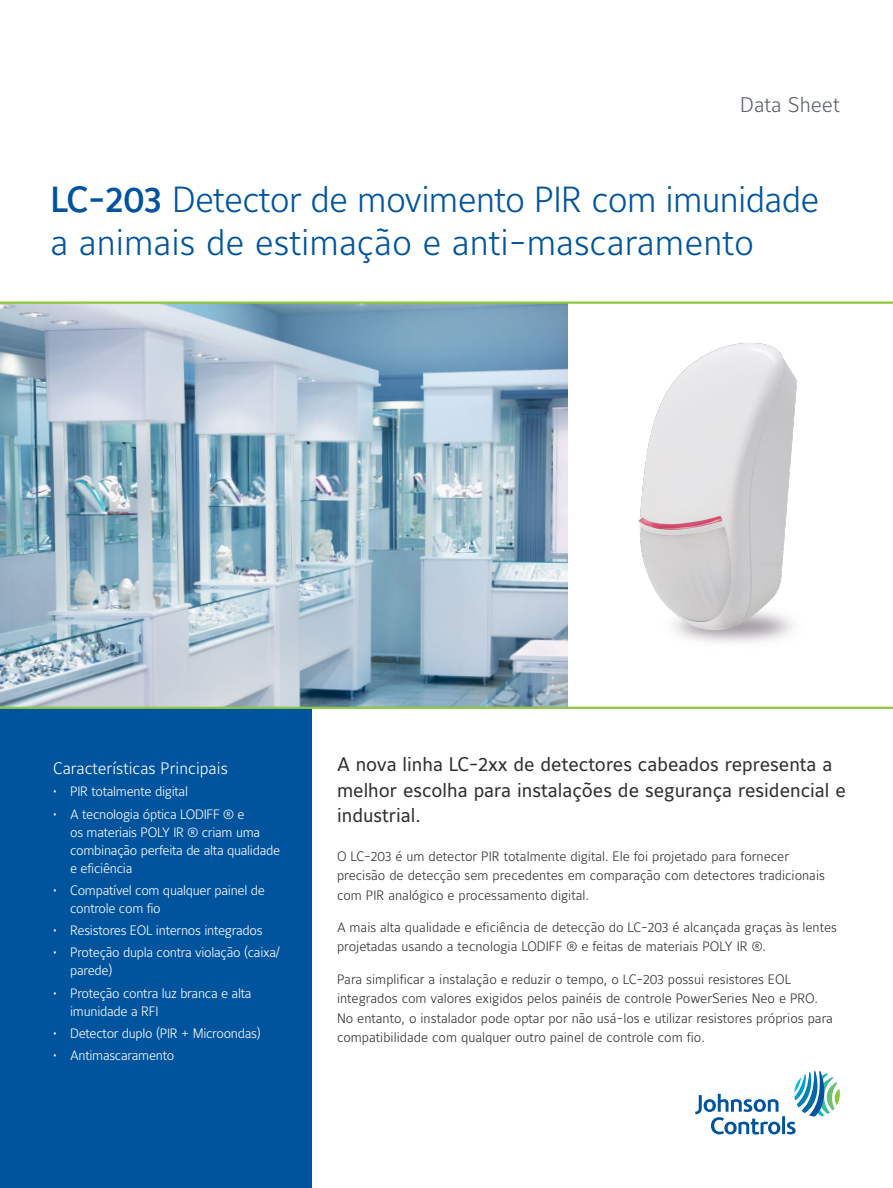
<style>
.page{position:relative;width:893px;height:1188px;background:#fff}
.page>*{position:absolute;margin:0;border:0;box-sizing:border-box;transform-origin:0 0}
.t1{font:300 36px/43.2px "Maurea Jci Lf ML";letter-spacing:-.01em;color:#00549e}
.t2{font:300 21px "Maurea Jci Lf ML";color:#5f636a}
.t3{font:19.5px/25.5px "Maurea Jci Lf ML";color:#30302f}
.t4{font:300 16.5px "Maurea Jci Lf ML";color:#fff}
.t5{font:300 13.5px/19.5px "Maurea Jci Lf ML";color:#30302f}
.t6{font:300 13.5px/18px "Maurea Jci Lf ML";letter-spacing:-.02em;color:#fff}
.s1{font-weight:500}
</style>
<div class="page">
<svg style="left:695px;top:1071px;width:145px;height:64px"></svg>
<img style="left:0;top:304px;width:568px;height:403px">
<div style="left:0;top:708px;width:311px;height:480px;background:#00549e"></div>
<img style="left:638px;top:343px;width:159px;height:300px">
<hr style="left:0;top:302px;width:893px;height:2px;background:#8dc63f">
<hr style="left:0;top:707px;width:893px;height:2px;background:#8dc63f">
<h2 class="t2" style="left:740px;top:92px;width:101px">Data Sheet</h2>
<h1 class="t1" style="left:50px;top:177px;width:770px"><span class="s1">LC-203</span> Detector de movimento PIR com imunidade a animais de estimação e anti-mascaramento</h1>
<p class="t4" style="left:53px;top:758px;width:176px">Características Principais</p>
<p class="t6" style="left:53px;top:783px;width:136px">• PIR totalmente digital</p>
<p class="t6" style="left:70px;top:805px;width:212px;text-indent:-17px">• A tecnologia óptica LODIFF ® e<br>os materiais POLY IR ® criam uma combinação perfeita de alta qualidade e eficiência</p>
<p class="t6" style="left:70px;top:881px;width:196px;text-indent:-17px">• Compatível com qualquer painel de controle com fio</p>
<p class="t6" style="left:53px;top:921px;width:211px">• Resistores EOL internos integrados</p>
<p class="t6" style="left:70px;top:943px;width:211px;text-indent:-17px">• Proteção dupla contra violação (caixa/ parede)</p>
<p class="t6" style="left:70px;top:984px;width:183px;text-indent:-17px">• Proteção contra luz branca e alta imunidade a RFI</p>
<p class="t6" style="left:53px;top:1024px;width:209px">• Detector duplo (PIR + Microondas)</p>
<p class="t6" style="left:53px;top:1046px;width:123px">• Antimascaramento</p>
<h3 class="t3" style="left:337px;top:752px;width:510px">A nova linha LC-2xx de detectores cabeados representa a melhor escolha para instalações de segurança residencial e industrial.</h3>
<p class="t5" style="left:337px;top:846px;width:490px">O LC-203 é um detector PIR totalmente digital. Ele foi projetado para fornecer precisão de detecção sem precedentes em comparação com detectores tradicionais com PIR analógico e processamento digital.</p>
<p class="t5" style="left:337px;top:917px;width:502px">A mais alta qualidade e eficiência de detecção do LC-203 é alcançada graças às lentes projetadas usando a tecnologia LODIFF ® e feitas de materiais POLY IR ®.</p>
<p class="t5" style="left:337px;top:969px;width:497px">Para simplificar a instalação e reduzir o tempo, o LC-203 possui resistores EOL integrados com valores exigidos pelos painéis de controle PowerSeries Neo e PRO.<br>No entanto, o instalador pode optar por não usá-los e utilizar resistores próprios para compatibilidade com qualquer outro painel de controle com fio.</p>
</div>
